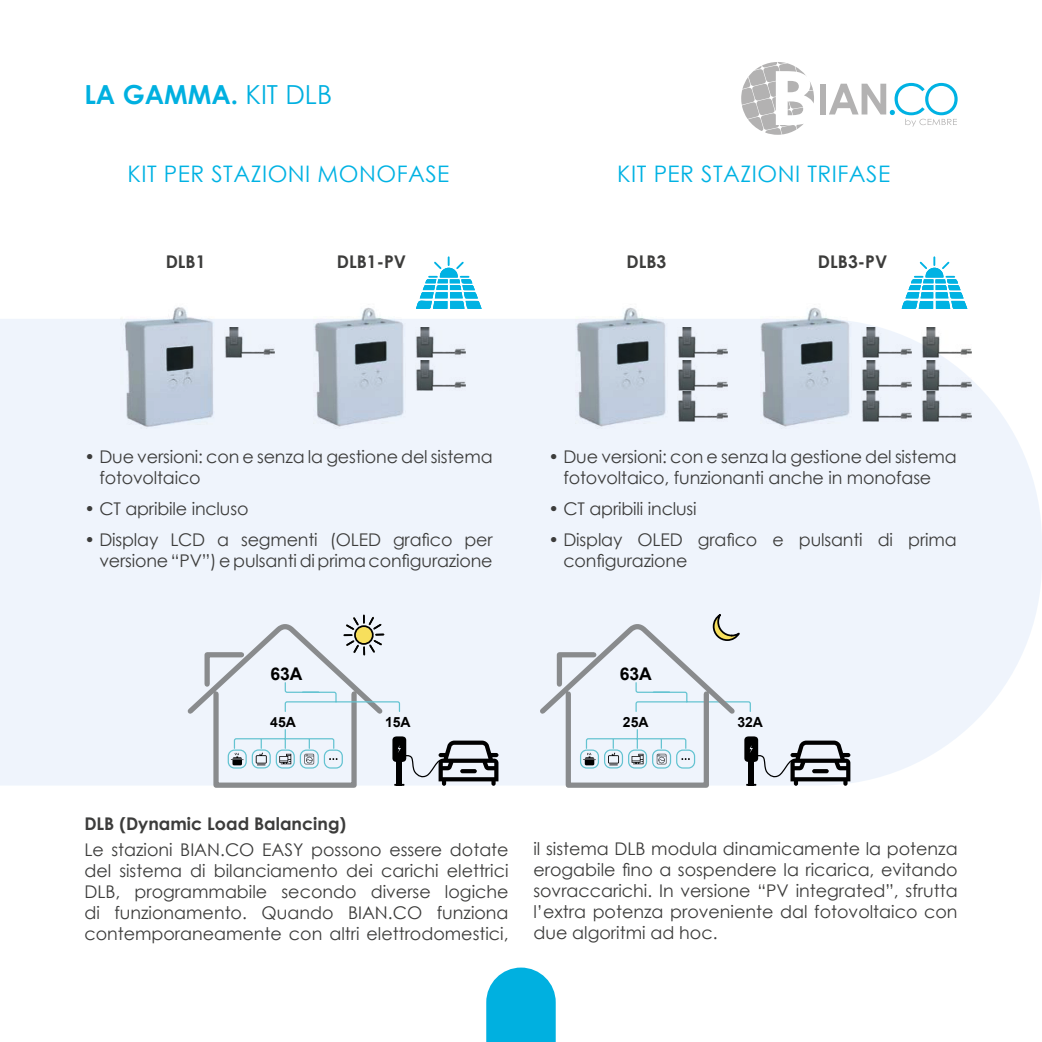
<style>
.page{position:relative;width:1042px;height:1042px;background:#fff}
.page>*{position:absolute;margin:0;border:0;box-sizing:border-box;transform-origin:0 0}
.t1{font:700 26.25px "Century Gothic";color:#00b0e0}
.t2{font:22.75px "Century Gothic";letter-spacing:.02em;color:#00b2e3}
.t3{font:17.5px/21px "Century Gothic";letter-spacing:-.01em;color:#3c3c3b}
.t4{font:700 17.5px "Century Gothic";color:#3c3c3b}
.t5{font:700 17.5px "Arial";color:#000}
.t6{font:700 14px "Arial";color:#000}
.s1{font-weight:400}
</style>
<div class="page">
<svg style="left:486px;top:967px;width:70px;height:75px;background:#1db9e3"></svg>
<div style="left:0;top:319px;width:1042px;height:466px;background:#eff4fc"></div>
<svg style="left:183px;top:615px;width:315px;height:173px"></svg>
<svg style="left:741px;top:62px;width:73px;height:73px"></svg>
<div style="left:820px;top:84px;width:6px;height:30px;background:#b3b2b2"></div>
<svg style="left:829px;top:83px;width:128px;height:44px"></svg>
<img style="left:415px;top:360px;width:50px;height:30px">
<img style="left:415px;top:327px;width:50px;height:30px">
<img style="left:224px;top:327px;width:50px;height:30px">
<img style="left:677px;top:360px;width:50px;height:30px">
<img style="left:677px;top:327px;width:50px;height:30px">
<img style="left:677px;top:392px;width:50px;height:30px">
<img style="left:922px;top:360px;width:49px;height:30px">
<img style="left:922px;top:327px;width:49px;height:30px">
<img style="left:922px;top:392px;width:49px;height:30px">
<img style="left:862px;top:360px;width:49px;height:30px">
<img style="left:862px;top:327px;width:49px;height:30px">
<img style="left:862px;top:392px;width:49px;height:30px">
<img style="left:314px;top:307px;width:91px;height:122px">
<img style="left:121px;top:307px;width:96px;height:122px">
<img style="left:760px;top:307px;width:91px;height:122px">
<img style="left:576px;top:307px;width:91px;height:122px">
<svg style="left:535px;top:609px;width:315px;height:179px"></svg>
<svg style="left:902px;top:257px;width:65px;height:52px"></svg>
<svg style="left:416px;top:257px;width:66px;height:52px"></svg>
<h1 class="t1" style="left:84px;top:75px;width:249px">LA GAMMA. <span class="s1">KIT DLB</span></h1>
<h2 class="t2" style="left:127px;top:158px;width:323px">KIT PER STAZIONI MONOFASE</h2>
<h2 class="t2" style="left:617px;top:158px;width:274px">KIT PER STAZIONI TRIFASE</h2>
<p class="t4" style="left:166px;top:248px;width:41px">DLB1</p>
<p class="t4" style="left:337px;top:248px;width:71px">DLB1-PV</p>
<p class="t4" style="left:626px;top:248px;width:41px">DLB3</p>
<p class="t4" style="left:818px;top:248px;width:71px">DLB3-PV</p>
<p class="t3" style="left:99px;top:446px;width:395px;text-indent:-15px">• Due versioni: con e senza la gestione del sistema fotovoltaico</p>
<p class="t3" style="left:85px;top:498px;width:165px">• CT apribile incluso</p>
<p class="t3" style="left:85px;top:528px;width:410px;text-align:right">• Display LCD a segmenti (OLED grafico per versione “PV”) e pulsanti di prima configurazione</p>
<p class="t3" style="left:563px;top:446px;width:395px;text-indent:-15px">• Due versioni: con e senza la gestione del sistema fotovoltaico, funzionanti anche in monofase</p>
<p class="t3" style="left:548px;top:498px;width:150px">• CT apribili inclusi</p>
<p class="t3" style="left:563px;top:528px;width:395px;text-indent:-15px">• Display OLED grafico e pulsanti di prima configurazione</p>
<p class="t5" style="left:270px;top:661px;width:34px">63A</p>
<p class="t6" style="left:270px;top:712px;width:27px">45A</p>
<p class="t6" style="left:385px;top:712px;width:27px">15A</p>
<p class="t5" style="left:620px;top:661px;width:34px">63A</p>
<p class="t6" style="left:623px;top:712px;width:27px">25A</p>
<p class="t6" style="left:737px;top:712px;width:27px">32A</p>
<p class="t4" style="left:84px;top:811px;width:263px">DLB (Dynamic Load Balancing)</p>
<p class="t3" style="left:84px;top:839px;width:426px;text-align:justify">Le stazioni BIAN.CO EASY possono essere dotate del sistema di bilanciamento dei carichi elettrici DLB, programmabile secondo diverse logiche di funzionamento. Quando BIAN.CO funziona contemporaneamente con altri elettrodomestici,</p>
<p class="t3" style="left:533px;top:838px;width:426px;text-align:justify">il sistema DLB modula dinamicamente la potenza erogabile fino a sospendere la ricarica, evitando sovraccarichi. In versione “PV integrated”, sfrutta l’extra potenza proveniente dal fotovoltaico con due algoritmi ad hoc.</p>
</div>
